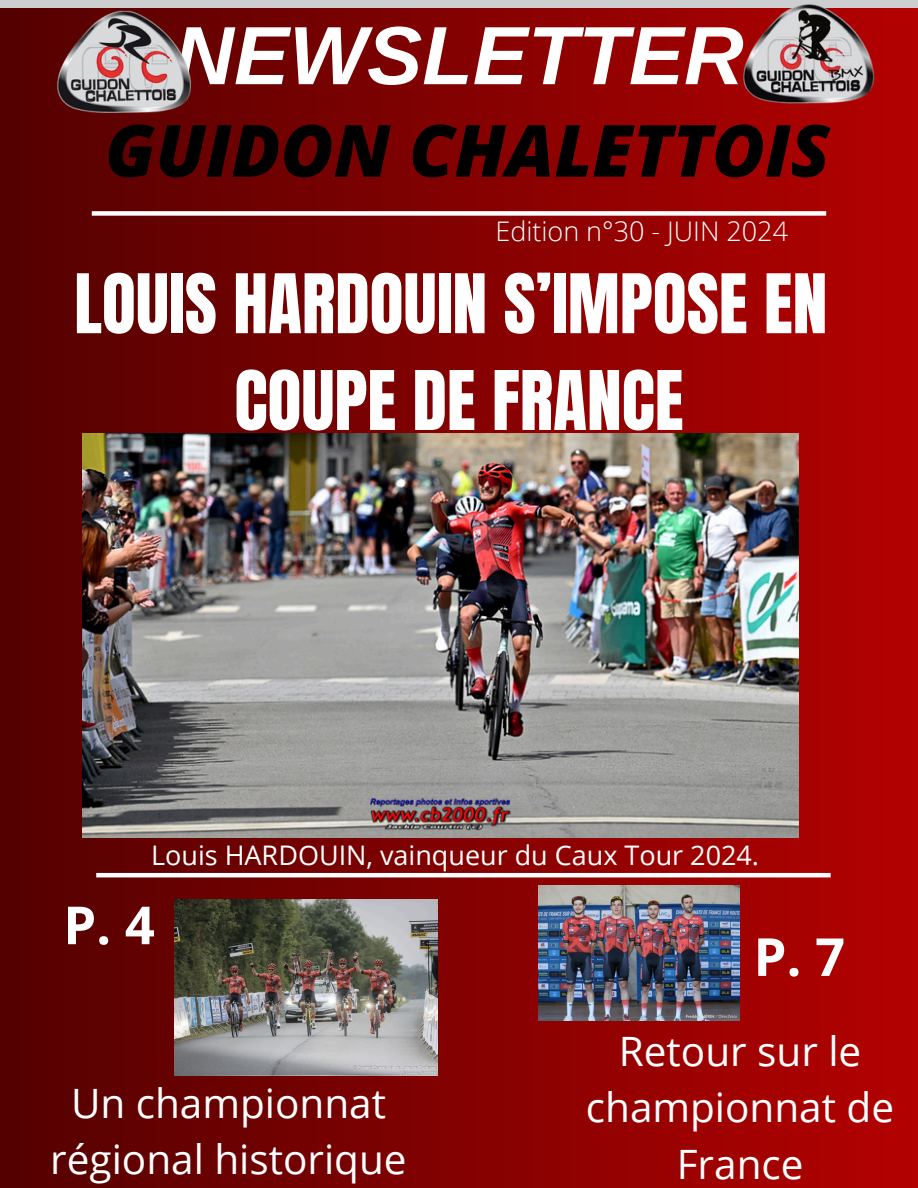
<style>
.page{position:relative;width:918px;height:1188px;background:#fff}
.page>*{position:absolute;margin:0;border:0;box-sizing:border-box;transform-origin:0 0}
.t1{font:italic 700 82.65px "Arimo";color:#fff}
.t2{font:italic 800 72px "Open Sans";color:#000}
.t3{font:69.75px/96.8px "Anton";color:#fff;text-align:center}
.t4{font:700 52.5px "Open Sans";color:#fff}
.t5{font:40.5px/56.2px "Open Sans";color:#fff;text-align:center}
.t6{font:27px "Open Sans";color:#fff}
.t7{font:300 27px "Open Sans";color:#fff}
</style>
<div class="page">
<img style="left:0;top:8px;width:918px;height:1180px">
<img style="left:39px;top:0;width:179px;height:133px">
<img style="left:740px;top:0;width:139px;height:106px">
<div style="left:92px;top:211px;width:734px;height:5px;background:#fff"></div>
<hr style="left:96px;top:873px;width:735px;height:4px;background:#fff">
<img style="left:82px;top:433px;width:717px;height:404px">
<img style="left:174px;top:900px;width:264px;height:175px">
<img style="left:538px;top:885px;width:202px;height:135px">
<p class="t1" style="left:174px;top:9px;width:571px">NEWSLETTER</p>
<p class="t2" style="left:105px;top:100px;width:726px">GUIDON CHALETTOIS</p>
<p class="t7" style="left:495px;top:212px;width:294px">Edition n°30 - JUIN 2024</p>
<h4 class="t3" style="left:74px;top:257px;width:755px">LOUIS HARDOUIN S’IMPOSE EN<br>COUPE DE FRANCE</h4>
<p class="t6" style="left:151px;top:836px;width:610px">Louis HARDOUIN, vainqueur du Caux Tour 2024.</p>
<h5 class="t4" style="left:63px;top:888px;width:93px">P. 4</h5>
<p class="t5" style="left:50px;top:1074px;width:358px">Un championnat régional historique</p>
<h3 class="t4" style="left:754px;top:920px;width:93px">P. 7</h3>
<h2 class="t5" style="left:586px;top:1022px;width:310px">Retour sur le championnat de<br>France</h2>
</div>
